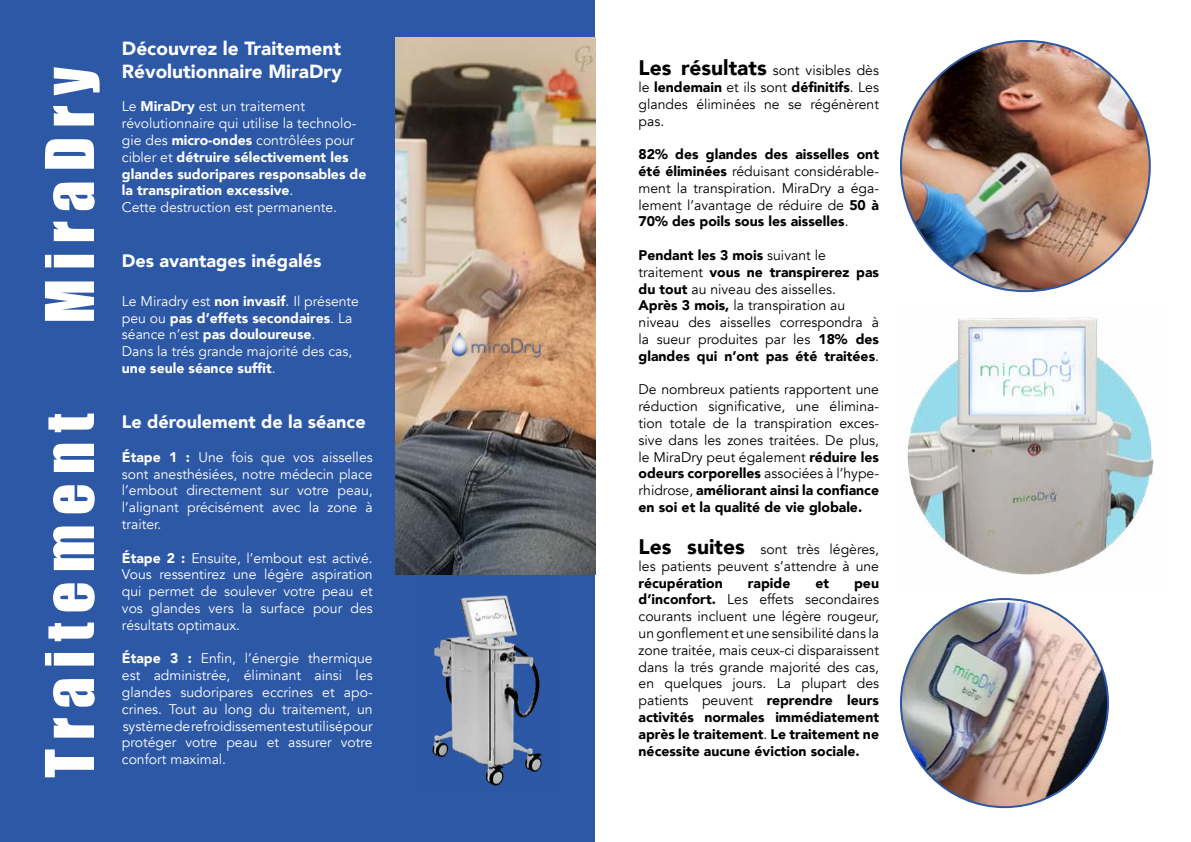
<style>
.page{position:relative;width:1191px;height:842px;background:#fff}
.page>*{position:absolute;margin:0;border:0;box-sizing:border-box;transform-origin:0 0}
.t1{font:62px "Impact";letter-spacing:.15em;color:#fff}
.t2{font:900 19px/22.8px "Avenir";color:#fff}
.t3{font:900 18px "Avenir";color:#fff}
.t4{font:14px/16.8px "Avenir";color:#000;text-align:justify}
.t5{font:14px/16.8px "Avenir";color:#fff;text-align:justify}
.t6{font:900 14px "Avenir";color:#000}
.s1{font-weight:900}
.s2{font-weight:900;font-size:21px}
</style>
<div class="page">
<div style="left:0;top:0;width:595px;height:842px;background:#2d58a5"></div>
<img style="left:395px;top:37px;width:200px;height:537px">
<img style="left:907px;top:317px;width:247px;height:258px">
<img style="left:901px;top:41px;width:248px;height:250px">
<img style="left:901px;top:603px;width:207px;height:204px">
<img style="left:432px;top:595px;width:112px;height:191px">
<img style="left:449px;top:330px;width:97px;height:29px">
<h1 class="t1" style="left:22px;top:323px;width:258px;rotate:-90deg">MiraDry</h1>
<h1 class="t1" style="left:22px;top:778px;width:366px;rotate:-90deg">Traitement</h1>
<h2 class="t2" style="left:122px;top:36px;width:221px">Découvrez le Traitement<br>Révolutionnaire MiraDry</h2>
<p class="t5" style="left:122px;top:98px;width:246px;text-align:left">Le <span class="s1">MiraDry</span> est un traitement révolutionnaire qui utilise la technolo&shy;gie des <span class="s1">micro-ondes</span> contrôlées pour cibler et <span class="s1">détruire sélectivement les glandes sudoripares responsables de la transpiration excessive</span>.<br>Cette destruction est permanente.</p>
<p class="t3" style="left:122px;top:246px;width:201px">Des avantages inégalés</p>
<p class="t5" style="left:122px;top:293px;width:239px;text-align:left">Le Miradry est <span class="s1">non invasif</span>. Il présente peu ou <span class="s1">pas d’effets secondaires</span>. La séance n’est <span class="s1">pas douloureuse</span>.<br>Dans la trés grande majorité des cas, <span class="s1">une seule séance suffit</span>.</p>
<p class="t3" style="left:122px;top:407px;width:245px">Le déroulement de la séance</p>
<p class="t5" style="left:122px;top:449px;width:252px"><span class="s1">Étape 1 :</span> Une fois que vos aisselles sont anesthésiées, notre médecin place l’embout directement sur votre peau, l’alignant précisément avec la zone à traiter.</p>
<p class="t5" style="left:122px;top:550px;width:252px"><span class="s1">Étape 2 :</span> Ensuite, l’embout est activé.<br>Vous ressentirez une légère aspiration qui permet de soulever votre peau et vos glandes vers la surface pour des résultats optimaux.</p>
<p class="t5" style="left:122px;top:650px;width:252px"><span class="s1">Étape 3 :</span> Enfin, l’énergie thermique est administrée, éliminant ainsi les glandes sudoripares eccrines et apo&shy;crines. Tout au long du traitement, un système de refroidissement est utilisé pour protéger votre peau et assurer votre confort maximal.</p>
<p class="t4" style="left:638px;top:62px;width:242px"><span class="s2">Les résultats</span> sont visibles dès le <span class="s1">lendemain</span> et ils sont <span class="s1">définitifs</span>. Les glandes éliminées ne se régénèrent pas.</p>
<p class="t4" style="left:638px;top:146px;width:242px"><span class="s1">82% des glandes des aisselles ont été éliminées</span> réduisant considérable&shy;ment la transpiration. MiraDry a éga&shy;lement l’avantage de réduire de <span class="s1">50 à 70% des poils sous les aisselles</span>.</p>
<p class="t4" style="left:638px;top:247px;width:242px;text-align:left"><span class="s1">Pendant les 3 mois</span> suivant le traitement <span class="s1">vous ne transpirerez pas du tout</span> au niveau des aisselles.<br><span class="s1">Après 3 mois,</span> la transpiration au niveau des aisselles correspondra à la sueur produites par les <span class="s1">18% des glandes qui n’ont pas été traitées</span>.</p>
<p class="t4" style="left:638px;top:381px;width:242px">De nombreux patients rapportent une réduction significative, une élimina&shy;tion totale de la transpiration exces&shy;sive dans les zones traitées. De plus, le MiraDry peut également <span class="s1">réduire les odeurs corporelles</span> associées à l’hype&shy;rhidrose, <span class="s1">améliorant ainsi la confiance en soi et la qualité de vie globale.</span></p>
<p class="t4" style="left:638px;top:541px;width:242px"><span class="s2">Les suites</span> sont très légères, les patients peuvent s’attendre à une</p>
<p class="t6" style="left:638px;top:571px;width:86px">récupération</p>
<p class="t6" style="left:748px;top:571px;width:44px">rapide</p>
<p class="t6" style="left:815px;top:571px;width:15px">et</p>
<p class="t4" style="left:638px;top:575px;width:242px;text-indent:215px"><span class="s1">peu d’inconfort.</span> Les effets secondaires courants incluent une légère rougeur, un gonflement et une sensibilité dans la zone traitée, mais ceux-ci disparaissent dans la trés grande majorité des cas, en quelques jours. La plupart des patients peuvent <span class="s1">reprendre leurs activités normales immédiatement après le traitement</span>. <span class="s1">Le traitement ne nécessite aucune éviction sociale.</span></p>
</div>
